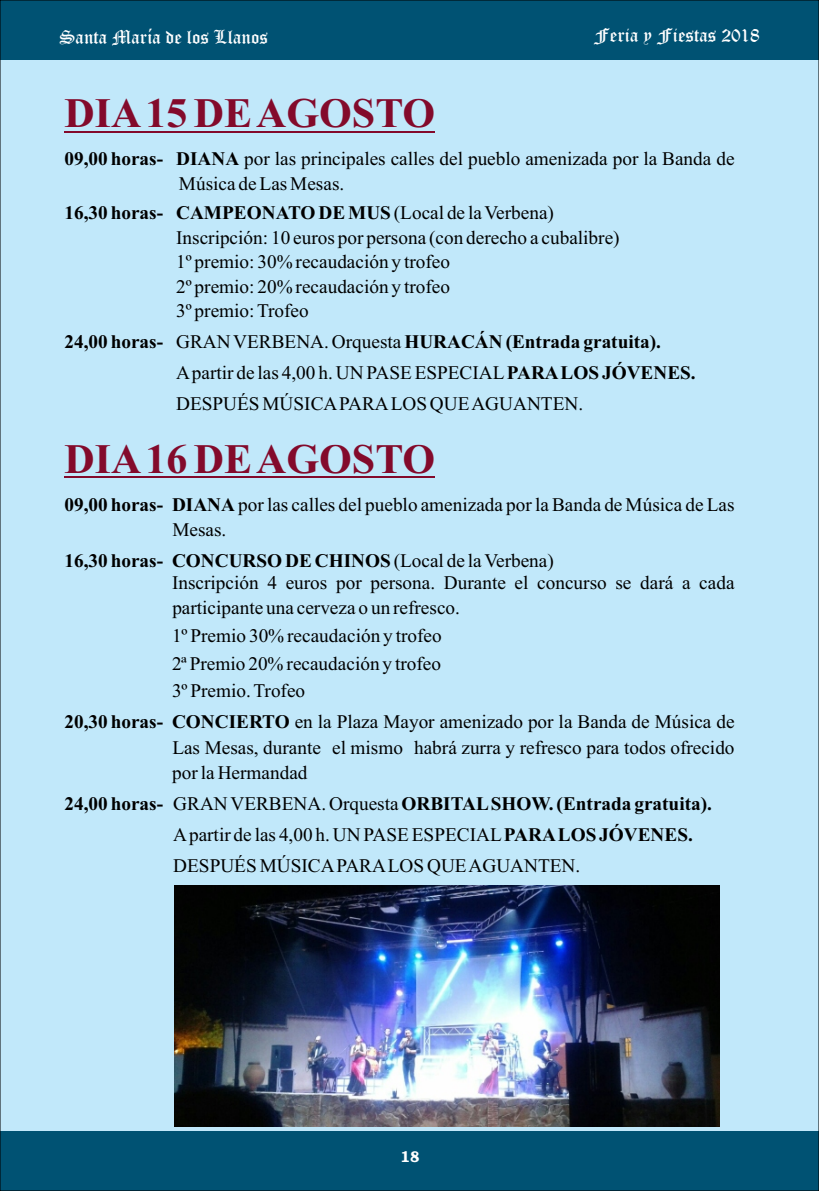
<style>
.page{position:relative;width:819px;height:1191px;background:#c1e8fa}
.page>*{position:absolute;margin:0;border:0;box-sizing:border-box;transform-origin:0 0}
.t1{font:700 42px "Times New Roman";color:#830a2b}
.t2{font:19.25px/25.6px "Times New Roman";color:#000}
.t3{font:700 19.25px/31px "Times New Roman";color:#000}
.t4{font:19.25px "Old English Text";color:#fff}
.t5{font:800 15.75px "Cushing IT Cby BT";color:#fff}
.s1{font-weight:700}
.s2{font-weight:400}
</style>
<div class="page">
<div style="left:0;top:1131px;width:819px;height:60px;background:#005273"></div>
<div style="left:0;top:0;width:819px;height:60px;background:#005273"></div>
<hr style="left:64px;top:131px;width:371px;height:1px;background:#830a2b">
<hr style="left:64px;top:476px;width:371px;height:2px;background:#830a2b">
<img style="left:174px;top:885px;width:545px;height:241px">
<p class="t4" style="left:60px;top:30px;width:210px">Santa María de los Llanos</p>
<p class="t4" style="left:593px;top:29px;width:167px">Feria y Fiestas 2018</p>
<h1 class="t1" style="left:64px;top:98px;width:372px">DIA15 DE AGOSTO</h1>
<p class="t2" style="left:179px;top:147px;width:557px;text-indent:-114px"><span class="s1">09,00 horas- DIANA</span> por las principales calles del pueblo amenizada por la Banda de<br>Música de Las Mesas.</p>
<p class="t2" style="left:176px;top:202px;width:445px;line-height:24.5px;text-indent:-112px"><span class="s1">16,30 horas- CAMPEONATO DE MUS</span> (Local de la Verbena)<br>Inscripción: 10 euros por persona (con derecho a cubalibre)<br>1º premio: 30% recaudación y trofeo<br>2º premio: 20% recaudación y trofeo<br>3º premio: Trofeo</p>
<p class="t2" style="left:176px;top:328px;width:521px;line-height:31px;text-indent:-112px"><span class="s1">24,00 horas-</span> GRAN VERBENA. Orquesta <span class="s1">HURACÁN (Entrada gratuita).<br></span>Apartir de las 4,00 h. UN PASE ESPECIAL<span class="s1">PARALOS JÓVENES.<br></span>DESPUÉS MÚSICAPARALOS QUE AGUANTEN.</p>
<h1 class="t1" style="left:64px;top:444px;width:372px">DIA16 DE AGOSTO</h1>
<p class="t3" style="left:64px;top:491px;width:100px">09,00 horas-</p>
<p class="t3" style="left:64px;top:516px;width:491px;text-indent:108px"><span class="s2">Mesas.<br></span>16,30 horas- CONCURSO DE CHINOS <span class="s2">(Local de la Verbena)</span></p>
<p class="t2" style="left:172px;top:571px;width:564px">Inscripción 4 euros por persona. Durante el concurso se dará a cada participante una cerveza o un refresco.</p>
<p class="t2" style="left:172px;top:623px;width:271px;line-height:27.7px;text-align:justify">1º Premio 30% recaudación y trofeo 2ª Premio 20% recaudación y trofeo 3º Premio. Trofeo</p>
<p class="t2" style="left:172px;top:711px;width:563px;text-align:justify;text-indent:-108px"><span class="s1">20,30 horas- CONCIERTO</span> en la Plaza Mayor amenizado por la Banda de Música de Las Mesas, durante el mismo habrá zurra y refresco para todos ofrecido por la Hermandad</p>
<p class="t2" style="left:173px;top:790px;width:540px;line-height:31px;text-indent:-109px"><span class="s1">24,00 horas-</span> GRAN VERBENA. Orquesta <span class="s1">ORBITALSHOW. (Entrada gratuita).<br></span>Apartir de las 4,00 h. UN PASE ESPECIAL<span class="s1">PARALOS JÓVENES.<br></span>DESPUÉS MÚSICAPARALOS QUE AGUANTEN.</p>
<p class="t2" style="left:172px;top:493px;width:564px"><span class="s1">DIANA</span> por las calles del pueblo amenizada por la Banda de Música de Las</p>
<p class="t5" style="left:400px;top:1149px;width:20px">18</p>
</div>
